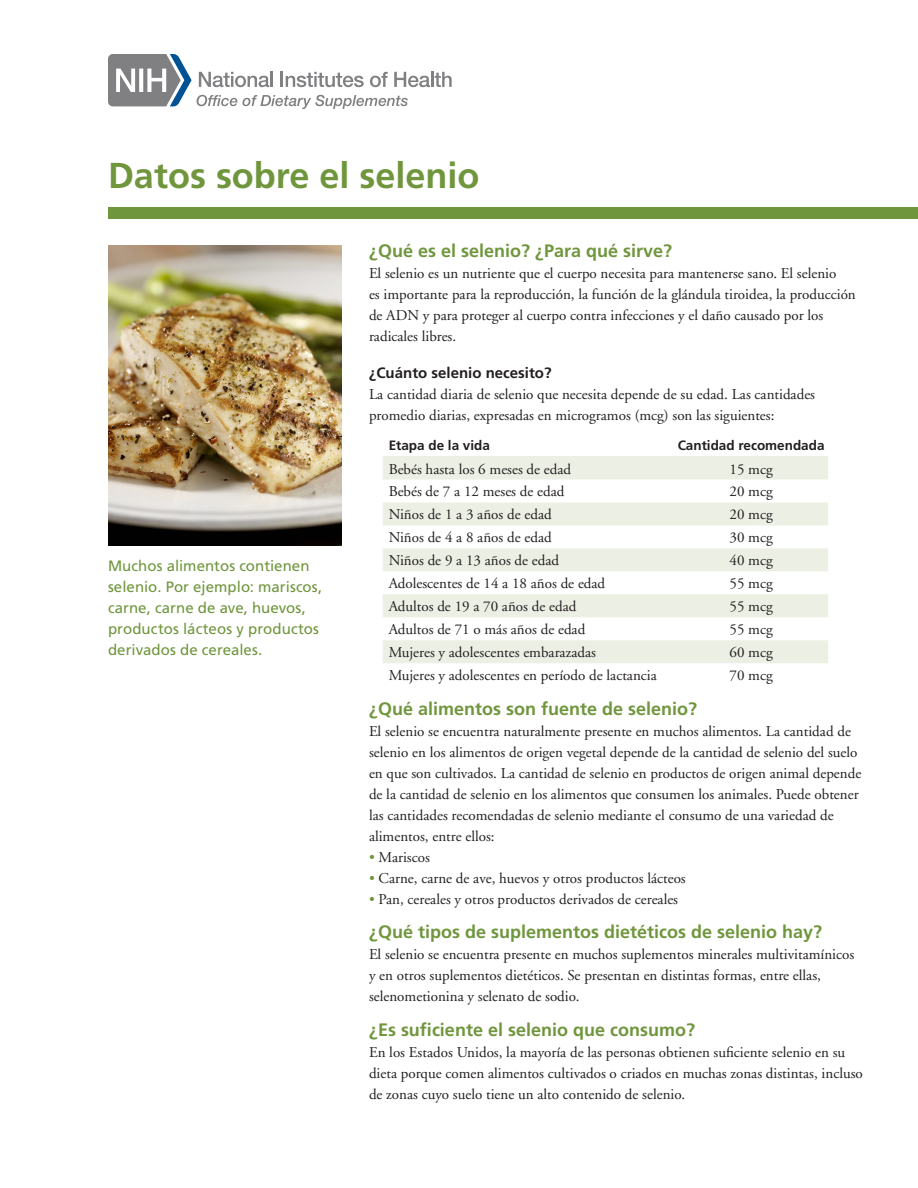
<style>
.page{position:relative;width:918px;height:1188px;background:#fff}
.page>*{position:absolute;margin:0;border:0;box-sizing:border-box;transform-origin:0 0}
.t1{font:700 36px "Frutiger";color:#70963d}
.subhd_1{font:700 18px "Frutiger";color:#70963d}
.body_copy{font:15px/21px "Adobe Garamond";color:#231f20}
.t2{font:15px/21px "Frutiger";letter-spacing:.005em;color:#70963d}
.bullet_text{font:15px "Adobe Garamond";color:#231f20}
.sub_2{font:700 15px "Frutiger";color:#231f20}
.sub_2-2{font:700 13.5px "Frutiger";color:#231f20}
.s1{color:#70963d}
</style>
<div class="page">
<svg style="left:383px;top:456px;width:445px;height:207px;fill:#ecf0e4"></svg>
<div style="left:108px;top:207px;width:810px;height:12px;background:#70963d"></div>
<svg style="left:108px;top:54px;width:344px;height:55px"></svg>
<img style="left:108px;top:245px;width:234px;height:300px">
<p class="t1" style="left:108px;top:154px;width:373px">Datos sobre el selenio</p>
<p class="t2" style="left:108px;top:555px;width:216px">Muchos alimentos contienen selenio. Por ejemplo: mariscos, carne, carne de ave, huevos, productos lácteos y productos derivados de cereales.</p>
<p class="subhd_1" style="left:369px;top:240px;width:305px">¿Qué es el selenio? ¿Para qué sirve?</p>
<p class="body_copy" style="left:369px;top:263px;width:488px">El selenio es un nutriente que el cuerpo necesita para mantenerse sano. El selenio<br>es importante para la reproducción, la función de la glándula tiroidea, la producción de ADN y para proteger al cuerpo contra infecciones y el daño causado por los radicales libres.</p>
<p class="sub_2" style="left:369px;top:364px;width:184px">¿Cuánto selenio necesito?</p>
<p class="body_copy" style="left:369px;top:384px;width:448px">La cantidad diaria de selenio que necesita depende de su edad. Las cantidades promedio diarias, expresadas en microgramos (mcg) son las siguientes:</p>
<p class="sub_2-2" style="left:389px;top:437px;width:103px">Etapa de la vida</p>
<p class="sub_2-2" style="left:678px;top:437px;width:148px">Cantidad recomendada</p>
<p class="body_copy" style="left:389px;top:459px;width:184px">Bebés hasta los 6 meses de edad</p>
<p class="body_copy" style="left:730px;top:459px;width:45px">15 mcg</p>
<p class="body_copy" style="left:389px;top:482px;width:177px">Bebés de 7 a 12 meses de edad</p>
<p class="body_copy" style="left:730px;top:482px;width:45px">20 mcg</p>
<p class="body_copy" style="left:389px;top:505px;width:165px">Niños de 1 a 3 años de edad</p>
<p class="body_copy" style="left:730px;top:505px;width:45px">20 mcg</p>
<p class="body_copy" style="left:389px;top:528px;width:165px">Niños de 4 a 8 años de edad</p>
<p class="body_copy" style="left:730px;top:528px;width:45px">30 mcg</p>
<p class="body_copy" style="left:389px;top:551px;width:172px">Niños de 9 a 13 años de edad</p>
<p class="body_copy" style="left:730px;top:551px;width:45px">40 mcg</p>
<p class="body_copy" style="left:389px;top:573px;width:218px">Adolescentes de 14 a 18 años de edad</p>
<p class="body_copy" style="left:730px;top:573px;width:45px">55 mcg</p>
<p class="body_copy" style="left:389px;top:596px;width:189px">Adultos de 19 a 70 años de edad</p>
<p class="body_copy" style="left:730px;top:596px;width:45px">55 mcg</p>
<p class="body_copy" style="left:389px;top:619px;width:198px">Adultos de 71 o más años de edad</p>
<p class="body_copy" style="left:730px;top:619px;width:45px">55 mcg</p>
<p class="body_copy" style="left:389px;top:642px;width:209px">Mujeres y adolescentes embarazadas</p>
<p class="body_copy" style="left:730px;top:642px;width:45px">60 mcg</p>
<p class="body_copy" style="left:389px;top:665px;width:270px">Mujeres y adolescentes en período de lactancia</p>
<p class="body_copy" style="left:730px;top:665px;width:45px">70 mcg</p>
<p class="subhd_1" style="left:369px;top:698px;width:330px">¿Qué alimentos son fuente de selenio?</p>
<p class="body_copy" style="left:369px;top:721px;width:494px">El selenio se encuentra naturalmente presente en muchos alimentos. La cantidad de selenio en los alimentos de origen vegetal depende de la cantidad de selenio del suelo en que son cultivados. La cantidad de selenio en productos de origen animal depende de la cantidad de selenio en los alimentos que consumen los animales. Puede obtener las cantidades recomendadas de selenio mediante el consumo de una variedad de alimentos, entre ellos:</p>
<p class="bullet_text" style="left:369px;top:849px;width:62px"><span class="s1">•</span> Mariscos</p>
<p class="bullet_text" style="left:369px;top:870px;width:318px"><span class="s1">•</span> Carne, carne de ave, huevos y otros productos lácteos</p>
<p class="bullet_text" style="left:369px;top:891px;width:311px"><span class="s1">•</span> Pan, cereales y otros productos derivados de cereales</p>
<p class="subhd_1" style="left:369px;top:921px;width:455px">¿Qué tipos de suplementos dietéticos de selenio hay?</p>
<p class="body_copy" style="left:369px;top:944px;width:487px">El selenio se encuentra presente en muchos suplementos minerales multivitamínicos y en otros suplementos dietéticos. Se presentan en distintas formas, entre ellas, selenometionina y selenato de sodio.</p>
<p class="subhd_1" style="left:369px;top:1019px;width:328px">¿Es suficiente el selenio que consumo?</p>
<p class="body_copy" style="left:369px;top:1042px;width:495px">En los Estados Unidos, la mayoría de las personas obtienen suficiente selenio en su dieta porque comen alimentos cultivados o criados en muchas zonas distintas, incluso de zonas cuyo suelo tiene un alto contenido de selenio.</p>
</div>
